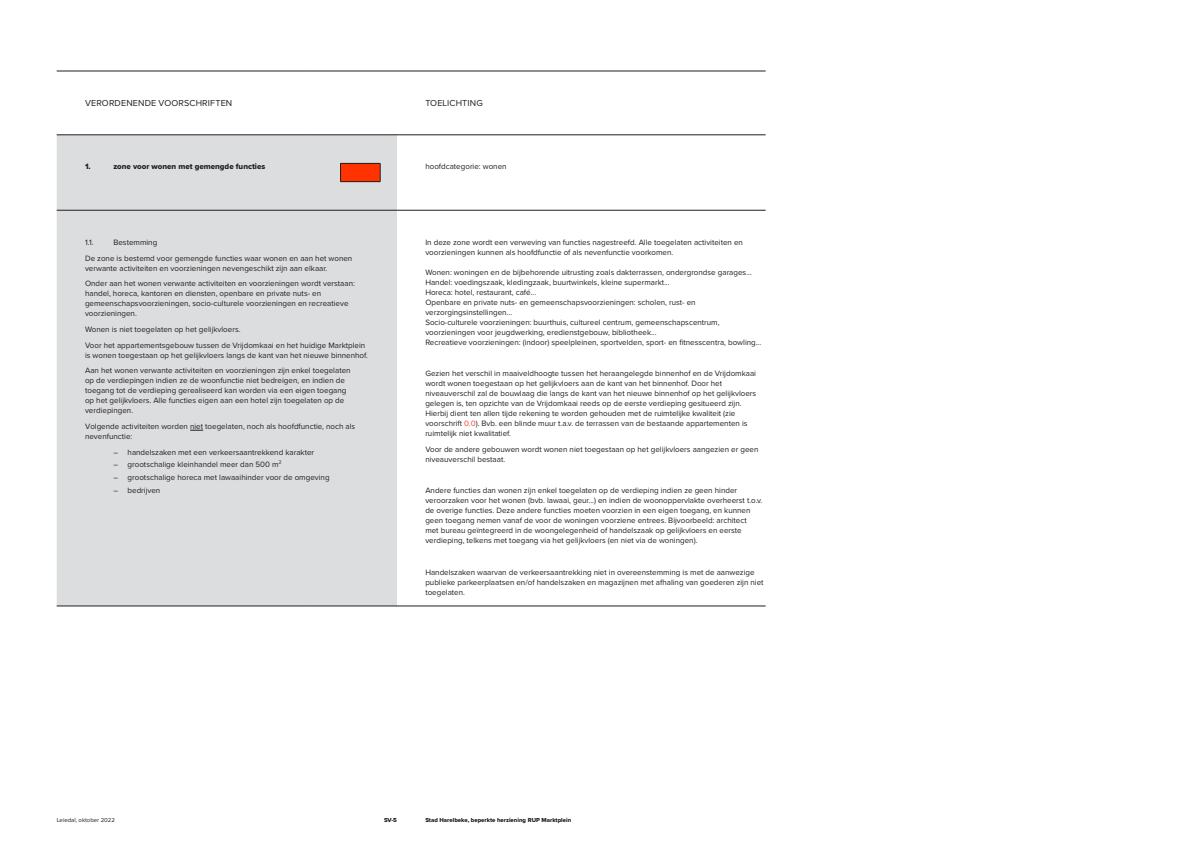
<style>
.page{position:relative;width:1191px;height:842px;background:#fff}
.page>*{position:absolute;margin:0;border:0;box-sizing:border-box;transform-origin:0 0}
.TITEL_1_1_1{font:9px "Proxima Nova";letter-spacing:.015em;color:#231f20}
.SV__TEKST{font:8px/10px "Proxima Nova";color:#231f20}
.t1{font:8px "Proxima Nova Extrabld";color:#231f20}
.t2{font:6px "Proxima Nova Extrabld";color:#231f20}
.t3{font:6px "Proxima Nova";color:#231f20}
.s1{color:#ef4136}
</style>
<div class="page">
<div style="left:57px;top:136px;width:340px;height:470px;background:#dcddde"></div>
<hr style="left:397px;top:210px;width:368px;height:1px;background:#231f20">
<hr style="left:57px;top:210px;width:255px;height:1px;background:#231f20">
<hr style="left:312px;top:210px;width:85px;height:1px;background:#231f20">
<hr style="left:57px;top:71px;width:255px;height:1px;background:#231f20">
<hr style="left:312px;top:71px;width:85px;height:1px;background:#231f20">
<hr style="left:397px;top:71px;width:368px;height:1px;background:#231f20">
<hr style="left:57px;top:135px;width:255px;height:1px;background:#231f20">
<hr style="left:312px;top:135px;width:85px;height:1px;background:#231f20">
<hr style="left:397px;top:135px;width:368px;height:1px;background:#231f20">
<hr style="left:57px;top:606px;width:255px;height:1px;background:#231f20">
<hr style="left:312px;top:606px;width:85px;height:1px;background:#231f20">
<hr style="left:397px;top:606px;width:368px;height:1px;background:#231f20">
<div style="left:340px;top:163px;width:40px;height:19px;background:#f30"></div>
<hr style="left:340px;top:163px;width:40px;height:1px;background:#231f20">
<svg style="left:340px;top:164px;width:1px;height:17px"></svg>
<svg style="left:380px;top:164px;width:1px;height:17px"></svg>
<hr style="left:340px;top:181px;width:40px;height:1px;background:#231f20">
<svg style="left:190px;top:430px;width:13px;height:1px"></svg>
<p class="TITEL_1_1_1" style="left:85px;top:97px;width:149px">VERORDENENDE VOORSCHRIFTEN</p>
<p class="TITEL_1_1_1" style="left:425px;top:97px;width:59px">TOELICHTING</p>
<p class="t1" style="left:85px;top:161px;width:7px">1.</p>
<p class="t1" style="left:113px;top:161px;width:153px">zone voor wonen met gemengde functies</p>
<p class="SV__TEKST" style="left:425px;top:161px;width:83px">hoofdcategorie: wonen</p>
<p class="SV__TEKST" style="left:85px;top:237px;width:10px">1.1.</p>
<p class="SV__TEKST" style="left:113px;top:237px;width:45px">Bestemming</p>
<p class="SV__TEKST" style="left:85px;top:253px;width:269px">De zone is bestemd voor gemengde functies waar wonen en aan het wonen verwante activiteiten en voorzieningen nevengeschikt zijn aan elkaar.</p>
<p class="SV__TEKST" style="left:85px;top:278px;width:271px">Onder aan het wonen verwante activiteiten en voorzieningen wordt verstaan: handel, horeca, kantoren en diensten, openbare en private nuts- en gemeenschapsvoorzieningen, socio-culturele voorzieningen en recreatieve voorzieningen.</p>
<p class="SV__TEKST" style="left:85px;top:324px;width:157px">Wonen is niet toegelaten op het gelijkvloers.</p>
<p class="SV__TEKST" style="left:85px;top:340px;width:284px">Voor het appartementsgebouw tussen de Vrijdomkaai en het huidige Marktplein is wonen toegestaan op het gelijkvloers langs de kant van het nieuwe binnenhof.</p>
<p class="SV__TEKST" style="left:85px;top:365px;width:267px">Aan het wonen verwante activiteiten en voorzieningen zijn enkel toegelaten op de verdiepingen indien ze de woonfunctie niet bedreigen, en indien de toegang tot de verdieping gerealiseerd kan worden via een eigen toegang op het gelijkvloers. Alle functies eigen aan een hotel zijn toegelaten op de verdiepingen.</p>
<p class="SV__TEKST" style="left:85px;top:421px;width:272px">Volgende activiteiten worden niet toegelaten, noch als hoofdfunctie, noch als nevenfunctie:</p>
<p class="SV__TEKST" style="left:113px;top:447px;width:202px">― handelszaken met een verkeersaantrekkend karakter</p>
<p class="SV__TEKST" style="left:113px;top:459px;width:170px">― grootschalige kleinhandel meer dan 500 m²</p>
<p class="SV__TEKST" style="left:113px;top:472px;width:218px">― grootschalige horeca met lawaaihinder voor de omgeving</p>
<p class="SV__TEKST" style="left:113px;top:485px;width:48px">― bedrijven</p>
<p class="SV__TEKST" style="left:425px;top:237px;width:319px">In deze zone wordt een verweving van functies nagestreefd. Alle toegelaten activiteiten en voorzieningen kunnen als hoofdfunctie of als nevenfunctie voorkomen.</p>
<p class="SV__TEKST" style="left:425px;top:267px;width:337px">Wonen: woningen en de bijbehorende uitrusting zoals dakterrassen, ondergrondse garages...<br>Handel: voedingszaak, kledingzaak, buurtwinkels, kleine supermarkt...<br>Horeca: hotel, restaurant, café...<br>Openbare en private nuts- en gemeenschapsvoorzieningen: scholen, rust- en verzorgingsinstellingen...<br>Socio-culturele voorzieningen: buurthuis, cultureel centrum, gemeenschapscentrum, voorzieningen voor jeugdwerking, eredienstgebouw, bibliotheek...<br>Recreatieve voorzieningen: (indoor) speelpleinen, sportvelden, sport- en fitnesscentra, bowling...</p>
<p class="SV__TEKST" style="left:425px;top:368px;width:332px">Gezien het verschil in maaiveldhoogte tussen het heraangelegde binnenhof en de Vrijdomkaai wordt wonen toegestaan op het gelijkvloers aan de kant van het binnenhof. Door het niveauverschil zal de bouwlaag die langs de kant van het nieuwe binnenhof op het gelijkvloers gelegen is, ten opzichte van de Vrijdomkaai reeds op de eerste verdieping gesitueerd zijn.<br>Hierbij dient ten allen tijde rekening te worden gehouden met de ruimtelijke kwaliteit (zie voorschrift <span class="s1">0.0</span>). Bvb. een blinde muur t.a.v. de terrassen van de bestaande appartementen is ruimtelijk niet kwalitatief.</p>
<p class="SV__TEKST" style="left:425px;top:444px;width:334px">Voor de andere gebouwen wordt wonen niet toegestaan op het gelijkvloers aangezien er geen niveauverschil bestaat.</p>
<p class="SV__TEKST" style="left:425px;top:485px;width:338px">Andere functies dan wonen zijn enkel toegelaten op de verdieping indien ze geen hinder veroorzaken voor het wonen (bvb. lawaai, geur...) en indien de woonoppervlakte overheerst t.o.v. de overige functies. Deze andere functies moeten voorzien in een eigen toegang, en kunnen geen toegang nemen vanaf de voor de woningen voorziene entrees. Bijvoorbeeld: architect<br>met bureau geïntegreerd in de woongelegenheid of handelszaak op gelijkvloers en eerste verdieping, telkens met toegang via het gelijkvloers (en niet via de woningen).</p>
<p class="SV__TEKST" style="left:425px;top:567px;width:340px">Handelszaken waarvan de verkeersaantrekking niet in overeenstemming is met de aanwezige publieke parkeerplaatsen en/of handelszaken en magazijnen met afhaling van goederen zijn niet toegelaten.</p>
<p class="t3" style="left:57px;top:815px;width:60px">Leiedal, oktober 2022</p>
<p class="t2" style="left:384px;top:815px;width:14px">SV-5</p>
<p class="t2" style="left:425px;top:815px;width:147px">Stad Harelbeke, beperkte herziening RUP Marktplein</p>
</div>
